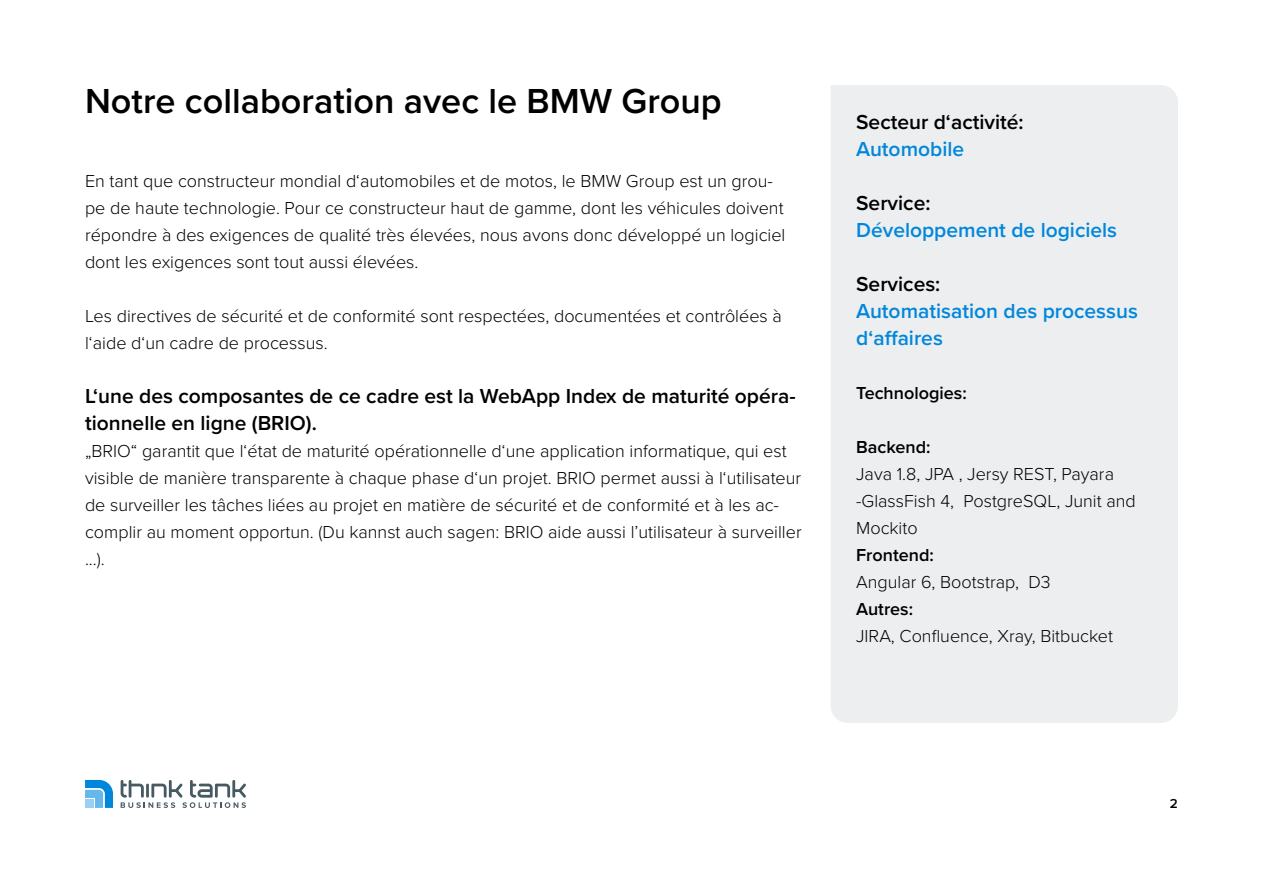
<style>
.page{position:relative;width:1263px;height:893px;background:#fff}
.page>*{position:absolute;margin:0;border:0;box-sizing:border-box;transform-origin:0 0}
.t1{font:600 36px "Proxima Nova";color:#000}
.t2{font:600 21px/27px "Proxima Nova";color:#000}
.t3{font:600 21px/27px "Proxima Nova";color:#0087db}
.t4{font:300 18px/27px "Proxima Nova";color:#000}
.t5{font:600 18px "Proxima Nova";color:#000}
.t6{font:600 13.5px "Proxima Nova";color:#000}
</style>
<div class="page">
<svg style="left:121px;top:780px;width:125px;height:28px"></svg>
<svg style="left:85px;top:780px;width:28px;height:28px"></svg>
<div style="left:831px;top:85px;width:347px;height:638px;background:#edeeef"></div>
<h1 class="t1" style="left:85px;top:75px;width:638px">Notre collaboration avec le BMW Group</h1>
<p class="t4" style="left:85px;top:167px;width:702px">En tant que constructeur mondial d‘automobiles et de motos, le BMW Group est un grou&shy;pe de haute technologie. Pour ce constructeur haut de gamme, dont les véhicules doivent répondre à des exigences de qualité très élevées, nous avons donc développé un logiciel dont les exigences sont tout aussi élevées.</p>
<p class="t4" style="left:85px;top:302px;width:698px">Les directives de sécurité et de conformité sont respectées, documentées et contrôlées à l‘aide d‘un cadre de processus.</p>
<p class="t2" style="left:85px;top:382px;width:712px">L‘une des composantes de ce cadre est la WebApp Index de maturité opéra&shy;tionnelle en ligne (BRIO).</p>
<p class="t4" style="left:85px;top:437px;width:718px">„BRIO“ garantit que l‘état de maturité opérationnelle d‘une application informatique, qui est visible de manière transparente à chaque phase d‘un projet. BRIO permet aussi à l‘utilisateur de surveiller les tâches liées au projet en matière de sécurité et de conformité et à les ac&shy;complir au moment opportun. (Du kannst auch sagen: BRIO aide aussi l’utilisateur à surveiller ...).</p>
<p class="t2" style="left:856px;top:108px;width:169px">Secteur d‘activité:</p>
<p class="t3" style="left:856px;top:135px;width:110px">Automobile</p>
<p class="t2" style="left:856px;top:189px;width:76px">Service:</p>
<p class="t3" style="left:856px;top:216px;width:263px">Développement de logiciels</p>
<p class="t2" style="left:856px;top:270px;width:86px">Services:</p>
<p class="t3" style="left:856px;top:297px;width:283px">Automatisation des processus d‘affaires</p>
<p class="t5" style="left:856px;top:379px;width:112px">Technologies:</p>
<p class="t5" style="left:856px;top:433px;width:76px">Backend:</p>
<p class="t4" style="left:856px;top:459px;width:281px">Java 1.8, JPA , Jersy REST, Payara -GlassFish 4, PostgreSQL, Junit and<br>Mockito</p>
<p class="t5" style="left:856px;top:541px;width:79px">Frontend:</p>
<p class="t4" style="left:856px;top:567px;width:196px">Angular 6, Bootstrap, D3</p>
<p class="t5" style="left:856px;top:595px;width:59px">Autres:</p>
<p class="t4" style="left:856px;top:621px;width:258px">JIRA, Confluence, Xray, Bitbucket</p>
<p class="t6" style="left:1170px;top:793px;width:10px">2</p>
</div>
